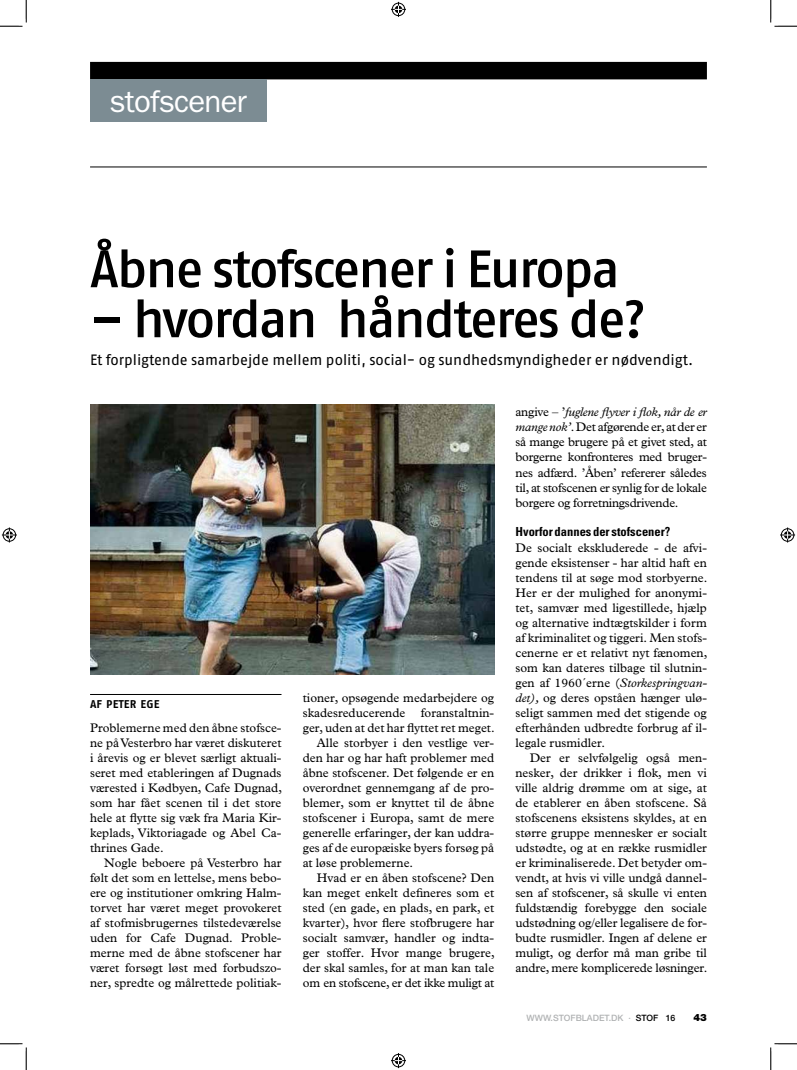
<style>
.page{position:relative;width:797px;height:1070px;background:#fff}
.page>*{position:absolute;margin:0;border:0;box-sizing:border-box;transform-origin:0 0}
.t1{font:52.5px "Fago No Med";letter-spacing:-.04em;color:#000}
.t2{font:31.25px "Franklin Gothic";letter-spacing:-.025em;color:#fff}
.t3{font:15px "Fago No";color:#000}
.t4{font:12.5px/15px "Plantin";color:#000;text-align:justify}
.t5{font:12.5px "Plantin";letter-spacing:-.02em;color:#000}
.t6{font:700 condensed 12.5px "Univers";color:#000}
.t7{font:11.25px "Fago No Bold Caps";color:#000}
.t8{font:900 10px "Helvetica Neue";color:#000}
.t9{font:500 8.75px "Helvetica Neue";color:#b1b3b4}
.s1{font-style:italic}
.s2{color:#000}
</style>
<div class="page">
<div style="left:90px;top:62px;width:617px;height:17px;background:#000"></div>
<hr style="left:90px;top:167px;width:617px;height:1px;background:#000">
<hr style="left:90px;top:694px;width:191px;height:1px;background:#000">
<img style="left:90px;top:405px;width:404px;height:269px">
<div style="left:90px;top:79px;width:176px;height:43px;background:#7c8c93"></div>
<svg style="left:0;top:0;width:27px;height:27px"></svg>
<svg style="left:0;top:1043px;width:27px;height:26px"></svg>
<svg style="left:770px;top:0;width:27px;height:27px"></svg>
<svg style="left:770px;top:1043px;width:27px;height:26px"></svg>
<svg style="left:391px;top:2px;width:15px;height:15px"></svg>
<svg style="left:391px;top:1053px;width:15px;height:15px"></svg>
<svg style="left:2px;top:527px;width:15px;height:15px"></svg>
<svg style="left:780px;top:527px;width:15px;height:15px"></svg>
<h2 class="t2" style="left:109px;top:84px;width:139px">stofscener</h2>
<h1 class="t1" style="left:90px;top:239px;width:531px">Åbne stofscener i Europa</h1>
<h1 class="t1" style="left:90px;top:288px;width:557px">– hvordan håndteres de?</h1>
<p class="t3" style="left:90px;top:351px;width:604px">Et forpligtende samarbejde mellem politi, social- og sundhedsmyndigheder er nødvendigt.</p>
<p class="t7" style="left:90px;top:697px;width:71px">Af PETER EGE</p>
<p class="t4" style="left:90px;top:719px;width:193px">Problemerne med den åbne stofsce&shy;ne på Vesterbro har været diskuteret i årevis og er blevet særligt aktuali&shy;seret med etableringen af Dugnads værested i Kødbyen, Cafe Dugnad, som har fået scenen til i det store hele at flytte sig væk fra Maria Kir&shy;keplads, Viktoriagade og Abel Ca&shy;thrines Gade.</p>
<p class="t4" style="left:90px;top:854px;width:193px;text-indent:14px">Nogle beboere på Vesterbro har følt det som en lettelse, mens bebo&shy;ere og institutioner omkring Halm&shy;torvet har været meget provokeret af stofmisbrugernes tilstedeværelse uden for Cafe Dugnad. Proble&shy;merne med de åbne stofscener har været forsøgt løst med forbudszo&shy;ner, spredte og målrettede politiak-</p>
<p class="t4" style="left:303px;top:689px;width:193px">tioner, opsøgende medarbejdere og</p>
<p class="t4" style="left:303px;top:704px;width:193px">skadesreducerende foranstaltnin-</p>
<p class="t4" style="left:303px;top:719px;width:193px">ger, uden at det har flyttet ret meget.</p>
<p class="t4" style="left:317px;top:734px;width:179px">Alle storbyer i den vestlige ver-</p>
<p class="t4" style="left:303px;top:749px;width:193px">den har og har haft problemer med</p>
<p class="t4" style="left:303px;top:764px;width:193px">åbne stofscener. Det følgende er en</p>
<p class="t4" style="left:303px;top:779px;width:193px">overordnet gennemgang af de pro-</p>
<p class="t4" style="left:303px;top:794px;width:193px">blemer, som er knyttet til de åbne</p>
<p class="t4" style="left:303px;top:809px;width:193px">stofscener i Europa, samt de mere</p>
<p class="t4" style="left:303px;top:824px;width:193px">generelle erfaringer, der kan uddra-</p>
<p class="t4" style="left:303px;top:839px;width:193px">ges af de europæiske byers forsøg på</p>
<p class="t4" style="left:303px;top:854px;width:112px">at løse problemerne.</p>
<p class="t4" style="left:317px;top:869px;width:179px">Hvad er en åben stofscene? Den</p>
<p class="t4" style="left:303px;top:884px;width:193px">kan meget enkelt defineres som et</p>
<p class="t4" style="left:303px;top:899px;width:193px">sted (en gade, en plads, en park, et</p>
<p class="t4" style="left:303px;top:914px;width:193px">kvarter), hvor flere stofbrugere har</p>
<p class="t4" style="left:303px;top:929px;width:193px">socialt samvær, handler og indta-</p>
<p class="t4" style="left:303px;top:944px;width:193px">ger stoffer. Hvor mange brugere,</p>
<p class="t4" style="left:303px;top:959px;width:193px">der skal samles, for at man kan tale</p>
<p class="t5" style="left:303px;top:975px;width:193px">om en stofscene, er det ikke muligt at</p>
<p class="t4" style="left:515px;top:404px;width:193px">angive – ’<span class="s1">fuglene flyver i flok, når de er mange nok’</span>. Det afgørende er, at der er så mange brugere på et givet sted, at borgerne konfronteres med bruger&shy;nes adfærd. ’Åben’ refererer således til, at stofscenen er synlig for de lokale borgere og forretningsdrivende.</p>
<p class="t6" style="left:515px;top:523px;width:156px">Hvorfor dannes der stofscener?</p>
<p class="t4" style="left:515px;top:539px;width:193px">De socialt ekskluderede - de afvi&shy;gende eksistenser - har altid haft en tendens til at søge mod storbyerne.<br>Her er der mulighed for anonymi&shy;tet, samvær med ligestillede, hjælp og alternative indtægtskilder i form af kriminalitet og tiggeri. Men stofs&shy;cenerne er et relativt nyt fænomen, som kan dateres tilbage til slutnin&shy;gen af 1960´erne (<span class="s1">Storkespringvan&shy;det),</span> og deres opståen hænger ulø&shy;seligt sammen med det stigende og efterhånden udbredte forbrug af il&shy;legale rusmidler.</p>
<p class="t4" style="left:515px;top:749px;width:193px;text-indent:14px">Der er selvfølgelig også men&shy;nesker, der drikker i flok, men vi ville aldrig drømme om at sige, at de etablerer en åben stofscene. Så stofscenens eksistens skyldes, at en større gruppe mennesker er socialt udstødte, og at en række rusmidler er kriminaliserede. Det betyder om&shy;vendt, at hvis vi ville undgå dannel&shy;sen af stofscener, så skulle vi enten fuldstændig forebygge den sociale udstødning og/eller legalisere de for&shy;budte rusmidler. Ingen af delene er muligt, og derfor må man gribe til andre, mere komplicerede løsninger.</p>
<p class="t9" style="left:526px;top:1012px;width:150px">WWW.STOFBLADET.DK · <span class="s2">STOF 16</span></p>
<p class="t8" style="left:693px;top:1011px;width:15px">43</p>
</div>
